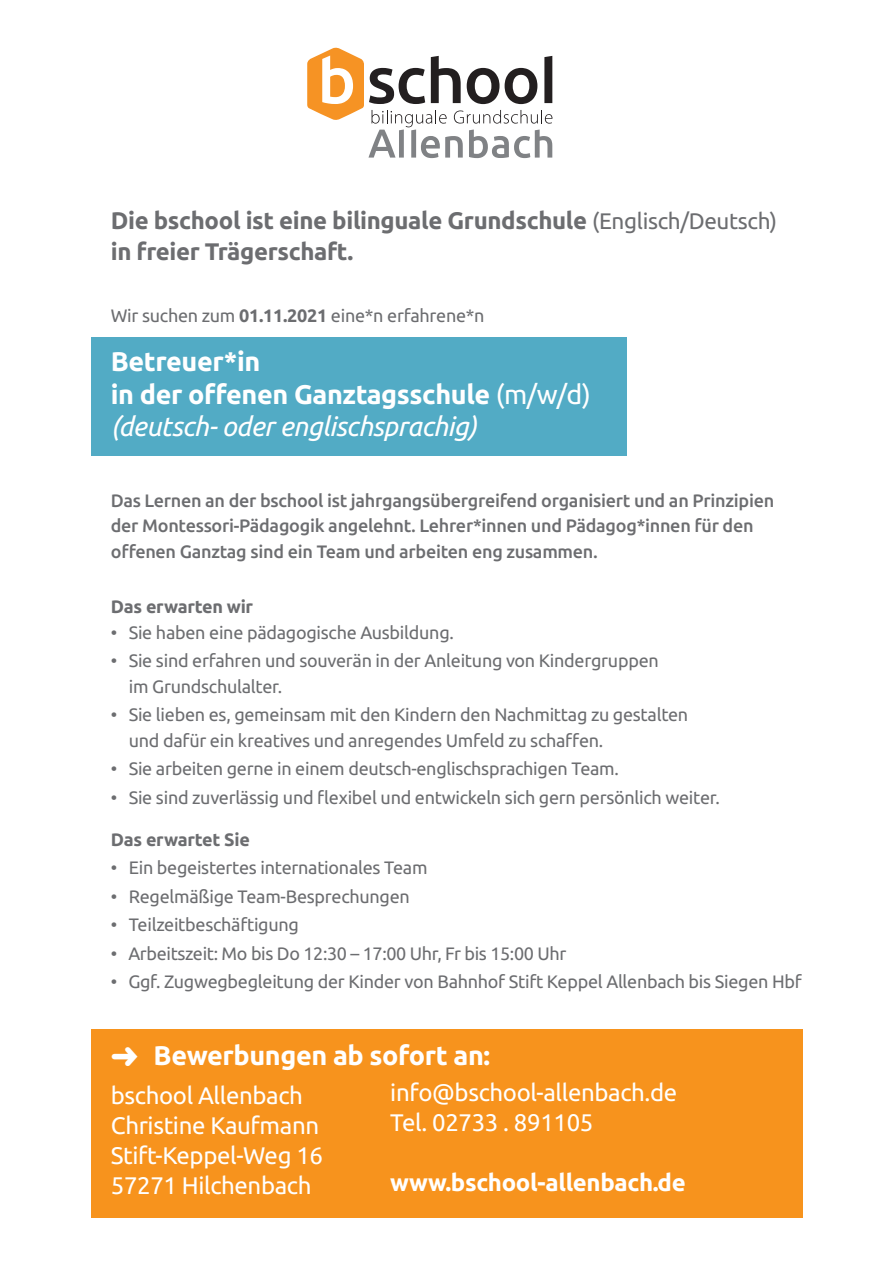
<style>
.page{position:relative;width:893px;height:1263px;background:#fff}
.page>*{position:absolute;margin:0;border:0;box-sizing:border-box;transform-origin:0 0}
.t1{font:700 27px/32.4px "Ubuntu";letter-spacing:-.015em;color:#fff}
.t2{font:24px/30px "Ubuntu";letter-spacing:-.015em;color:#fff}
.t3{font:700 24px/31.5px "Ubuntu";letter-spacing:-.015em;color:#6c6d70}
.t4{font:700 24px "Ubuntu";letter-spacing:-.015em;color:#fff}
.t5{font:18px/25.5px "Ubuntu";letter-spacing:-.015em;color:#6c6d70}
.t6{font:500 18px/25.5px "Ubuntu";letter-spacing:-.015em;color:#6c6d70}
.t7{font:700 18px "Ubuntu";letter-spacing:-.015em;color:#6c6d70}
.s1{font-weight:400;font-size:22.5px}
.s2{font-weight:700}
.s3{font-weight:400}
.s4{font-weight:400;font-style:italic}
</style>
<div class="page">
<div style="left:91px;top:337px;width:535px;height:119px;background:#52abc5"></div>
<div style="left:91px;top:1029px;width:711px;height:188px;background:#f7931d"></div>
<svg style="left:307px;top:48px;width:245px;height:110px"></svg>
<h2 class="t3" style="left:111px;top:204px;width:668px">Die bschool ist eine bilinguale Grundschule <span class="s1">(Englisch/Deutsch) </span>in freier Trägerschaft.</h2>
<p class="t5" style="left:111px;top:302px;width:375px">Wir suchen zum <span class="s2">01.11.2021</span> eine*n erfahrene*n</p>
<h1 class="t1" style="left:111px;top:345px;width:482px">Betreuer*in<br>in der offenen Ganztagsschule <span class="s3">(m/w/d) </span><span class="s4">(deutsch- oder englischsprachig)</span></h1>
<p class="t6" style="left:111px;top:487px;width:665px">Das Lernen an der bschool ist jahrgangsübergreifend organisiert und an Prinzipien der Montessori-Pädagogik angelehnt. Lehrer*innen und Pädagog*innen für den offenen Ganztag sind ein Team und arbeiten eng zusammen.</p>
<p class="t7" style="left:111px;top:596px;width:144px">Das erwarten wir</p>
<p class="t5" style="left:111px;top:619px;width:345px">• Sie haben eine pädagogische Ausbildung.</p>
<p class="t5" style="left:129px;top:647px;width:531px;text-indent:-18px">• Sie sind erfahren und souverän in der Anleitung von Kindergruppen im Grundschulalter.</p>
<p class="t5" style="left:129px;top:701px;width:561px;text-indent:-18px">• Sie lieben es, gemeinsam mit den Kindern den Nachmittag zu gestalten und dafür ein kreatives und anregendes Umfeld zu schaffen.</p>
<p class="t5" style="left:111px;top:755px;width:510px">• Sie arbeiten gerne in einem deutsch-englischsprachigen Team.</p>
<p class="t5" style="left:111px;top:784px;width:611px">• Sie sind zuverlässig und flexibel und entwickeln sich gern persönlich weiter.</p>
<p class="t7" style="left:111px;top:828px;width:141px">Das erwartet Sie</p>
<p class="t5" style="left:111px;top:854px;width:318px">• Ein begeistertes internationales Team</p>
<p class="t5" style="left:111px;top:883px;width:300px">• Regelmäßige Team-Besprechungen</p>
<p class="t5" style="left:111px;top:911px;width:190px">• Teilzeitbeschäftigung</p>
<p class="t5" style="left:111px;top:940px;width:457px">• Arbeitszeit: Mo bis Do 12:30 – 17:00 Uhr, Fr bis 15:00 Uhr</p>
<p class="t5" style="left:111px;top:968px;width:692px">• Ggf. Zugwegbegleitung der Kinder von Bahnhof Stift Keppel Allenbach bis Siegen Hbf</p>
<h1 class="t1" style="left:111px;top:1039px;width:381px">➜ Bewerbungen ab sofort an:</h1>
<h2 class="t2" style="left:390px;top:1077px;width:288px">info@bschool-allenbach.de<br>Tel. 02733 . 891105</h2>
<h2 class="t2" style="left:111px;top:1079px;width:214px">bschool Allenbach<br>Christine Kaufmann<br>Stift-Keppel-Weg 16<br>57271 Hilchenbach</h2>
<h2 class="t4" style="left:390px;top:1168px;width:297px">www.bschool-allenbach.de</h2>
</div>
